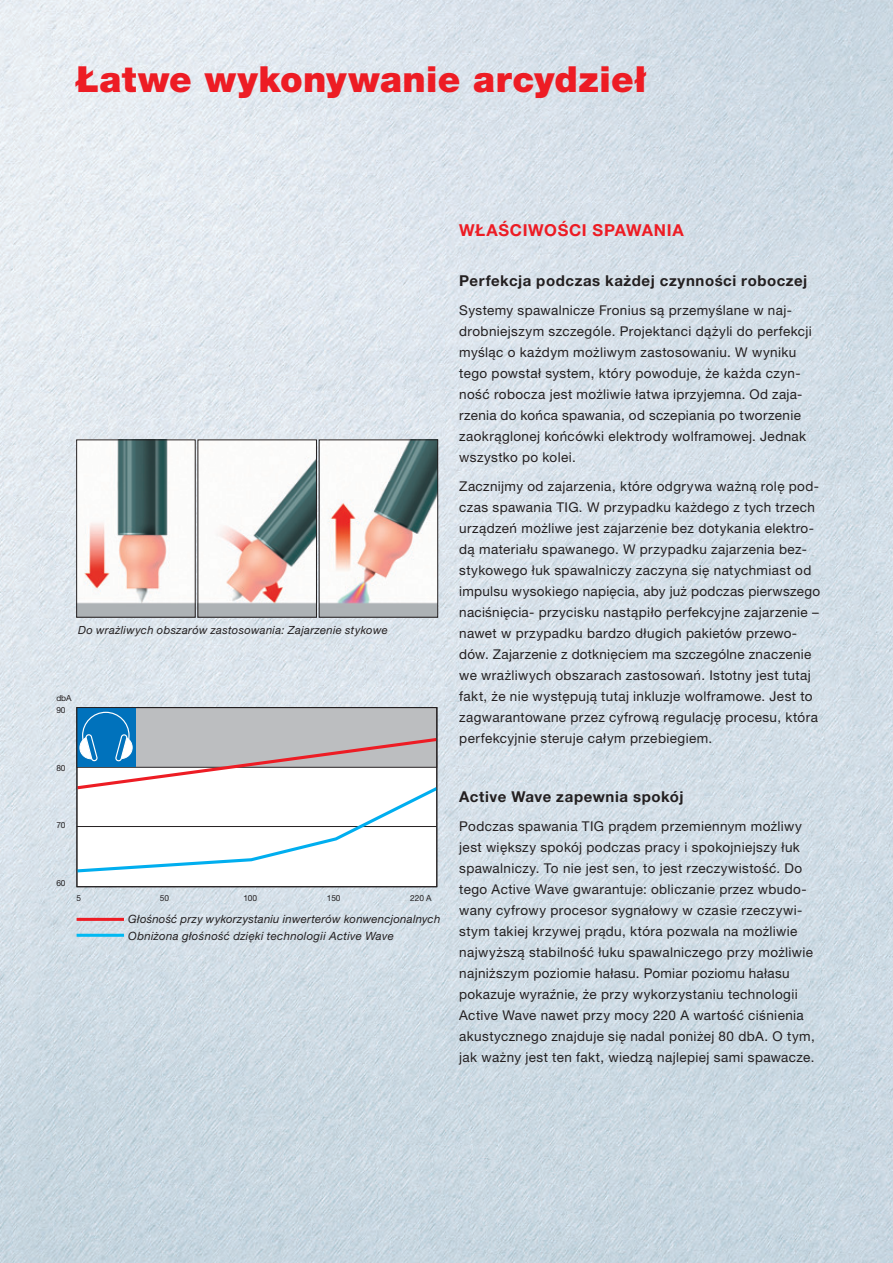
<style>
.page{position:relative;width:893px;height:1263px;background:#fff}
.page>*{position:absolute;margin:0;border:0;box-sizing:border-box;transform-origin:0 0}
.t1{font:900 36px "Helvetica Neue LT Pro";letter-spacing:.01em;color:#ed1c24}
.t2{font:700 16.5px "Helvetica Neue LT Pro";letter-spacing:.04em;color:#ed1c24}
.t3{font:700 15px "Helvetica Neue LT Pro";letter-spacing:.035em;color:#231f20}
.t4{font:13.5px/21px "Helvetica Neue LT Pro";letter-spacing:.03em;color:#231f20}
.t5{font:italic 11.4px/16.8px "Helvetica Neue LT Pro";letter-spacing:.02em;color:#231f20}
.t6{font:italic 11.25px "Helvetica Neue LT Pro";letter-spacing:.03em;color:#231f20}
.t7{font:8.4px/12.5px "Helvetica Neue LT Pro";color:#231f20}
</style>
<div class="page">
<img style="left:0;top:0;width:893px;height:1263px">
<img style="left:321px;top:442px;width:115px;height:173px">
<div style="left:319px;top:440px;width:119px;height:177px;border:1px solid #231f20"></div>
<img style="left:200px;top:442px;width:115px;height:173px">
<div style="left:198px;top:440px;width:119px;height:177px;border:1px solid #231f20"></div>
<img style="left:78px;top:442px;width:115px;height:173px">
<div style="left:76px;top:440px;width:119px;height:177px;border:1px solid #231f20"></div>
<div style="left:77px;top:708px;width:360px;height:179px;background:#fff"></div>
<div style="left:77px;top:708px;width:360px;height:59px;background:#bcbec0"></div>
<div style="left:77px;top:708px;width:58px;height:59px;background:#0072bc"></div>
<hr style="left:77px;top:918px;width:47px;height:3px;background:#ed1c24">
<hr style="left:77px;top:934px;width:47px;height:3px;background:#00b9f2">
<svg style="left:74px;top:711px;width:367px;height:163px"></svg>
<div style="left:77px;top:707px;width:360px;height:180px;border:1px solid #231f20"></div>
<h1 class="t1" style="left:77px;top:57px;width:571px">Łatwe wykonywanie arcydzieł</h1>
<p class="t6" style="left:78px;top:623px;width:311px">Do wrażliwych obszarów zastosowania: Zajarzenie stykowe</p>
<p class="t7" style="left:56px;top:691px;width:17px">dbA<br>90</p>
<p class="t7" style="left:56px;top:761px;width:11px">80</p>
<p class="t7" style="left:56px;top:819px;width:11px">70</p>
<p class="t7" style="left:56px;top:877px;width:11px">60</p>
<p class="t7" style="left:77px;top:891px;width:6px">5</p>
<p class="t7" style="left:160px;top:891px;width:11px">50</p>
<p class="t7" style="left:243px;top:891px;width:15px">100</p>
<p class="t7" style="left:327px;top:891px;width:15px">150</p>
<p class="t7" style="left:410px;top:891px;width:23px">220 A</p>
<p class="t5" style="left:128px;top:910px;width:314px">Głośność przy wykorzystaniu inwerterów konwencjonalnych<br>Obniżona głośność dzięki technologii Active Wave</p>
<p class="t2" style="left:459px;top:220px;width:226px">WŁAŚCIWOŚCI SPAWANIA</p>
<p class="t3" style="left:459px;top:271px;width:350px">Perfekcja podczas każdej czynności roboczej</p>
<p class="t4" style="left:459px;top:299px;width:354px">Systemy spawalnicze Fronius są przemyślane w naj&shy;drobniejszym szczególe. Projektanci dążyli do perfekcji myśląc o każdym możliwym zastosowaniu. W wyniku tego powstał system, który powoduje, że każda czyn&shy;ność robocza jest możliwie łatwa iprzyjemna. Od zaja&shy;rzenia do końca spawania, od sczepiania po tworzenie zaokrąglonej końcówki elektrody wolframowej. Jednak wszystko po kolei.</p>
<p class="t4" style="left:459px;top:476px;width:362px">Zacznijmy od zajarzenia, które odgrywa ważną rolę pod&shy;czas spawania TIG. W przypadku każdego z tych trzech urządzeń możliwe jest zajarzenie bez dotykania elektro&shy;dą materiału spawanego. W przypadku zajarzenia bez&shy;stykowego łuk spawalniczy zaczyna się natychmiast od impulsu wysokiego napięcia, aby już podczas pierwszego naciśnięcia- przycisku nastąpiło perfekcyjne zajarzenie – nawet w przypadku bardzo długich pakietów przewo&shy;dów. Zajarzenie z dotknięciem ma szczególne znaczenie we wrażliwych obszarach zastosowań. Istotny jest tutaj fakt, że nie występują tutaj inkluzje wolframowe. Jest to zagwarantowane przez cyfrową regulację procesu, która perfekcyjnie steruje całym przebiegiem.</p>
<p class="t3" style="left:459px;top:788px;width:226px">Active Wave zapewnia spokój</p>
<p class="t4" style="left:459px;top:815px;width:357px">Podczas spawania TIG prądem przemiennym możliwy jest większy spokój podczas pracy i spokojniejszy łuk spawalniczy. To nie jest sen, to jest rzeczywistość. Do tego Active Wave gwarantuje: obliczanie przez wbudo&shy;wany cyfrowy procesor sygnałowy w czasie rzeczywi&shy;stym takiej krzywej prądu, która pozwala na możliwie najwyższą stabilność łuku spawalniczego przy możliwie najniższym poziomie hałasu. Pomiar poziomu hałasu pokazuje wyraźnie, że przy wykorzystaniu technologii Active Wave nawet przy mocy 220 A wartość ciśnienia akustycznego znajduje się nadal poniżej 80 dbA. O tym, jak ważny jest ten fakt, wiedzą najlepiej sami spawacze.</p>
</div>
